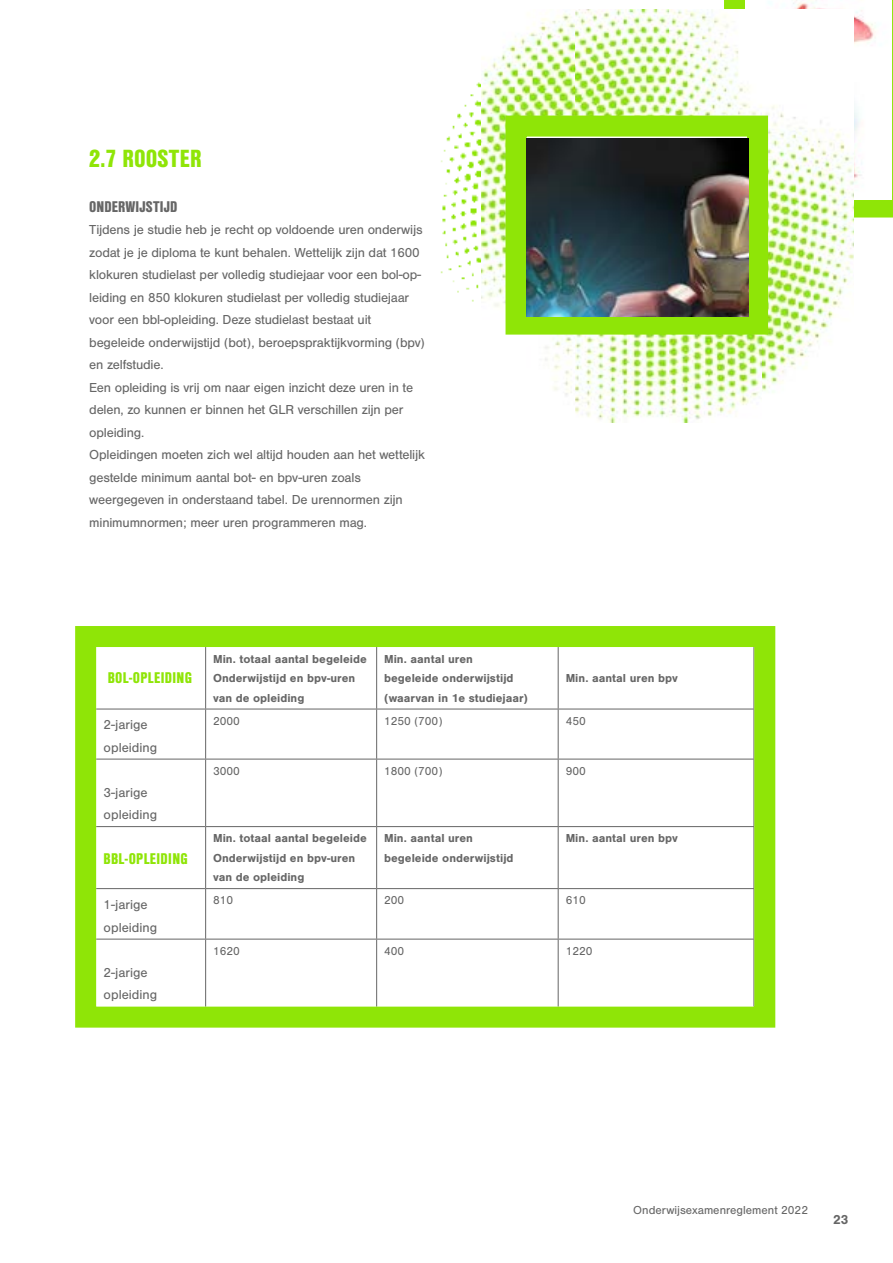
<style>
.page{position:relative;width:893px;height:1263px;background:#fff}
.page>*{position:absolute;margin:0;border:0;box-sizing:border-box;transform-origin:0 0}
.t1{font:900 24px "Nimbus San Con L";letter-spacing:.005em;color:#8fe507}
.t2{font:900 15px "Nimbus San Con L";letter-spacing:.02em;color:#8fe507}
.t3{font:900 15px "Nimbus San Con L";letter-spacing:.005em;color:#666}
.t4{font:13.5px/22.5px "Nimbus San";letter-spacing:-.015em;color:#666}
.t5{font:700 13.5px "Nimbus San";color:#666}
.t6{font:700 12px/19.5px "Nimbus San";color:#666}
.t7{font:12px "Nimbus San";color:#666}
</style>
<div class="page">
<svg style="left:75px;top:626px;width:701px;height:402px"></svg>
<svg style="left:724px;top:0;width:169px;height:223px"></svg>
<img style="left:745px;top:0;width:147px;height:199px">
<img style="left:440px;top:10px;width:413px;height:412px">
<svg style="left:495px;top:105px;width:283px;height:240px;background:#aeea4d"></svg>
<img style="left:526px;top:138px;width:223px;height:179px">
<h1 class="t1" style="left:89px;top:140px;width:114px">2.7 ROOSTER</h1>
<p class="t3" style="left:89px;top:195px;width:90px">ONDERWIJSTIJD</p>
<p class="t4" style="left:89px;top:218px;width:337px">Tijdens je studie heb je recht op voldoende uren onderwijs zodat je je diploma te kunt behalen. Wettelijk zijn dat 1600 klokuren studielast per volledig studiejaar voor een bol-op&shy;leiding en 850 klokuren studielast per volledig studiejaar voor een bbl-opleiding. Deze studielast bestaat uit begeleide onderwijstijd (bot), beroepspraktijkvorming (bpv) en zelfstudie.<br>Een opleiding is vrij om naar eigen inzicht deze uren in te delen, zo kunnen er binnen het GLR verschillen zijn per opleiding.<br>Opleidingen moeten zich wel altijd houden aan het wettelijk gestelde minimum aantal bot- en bpv-uren zoals weergegeven in onderstaand tabel. De urennormen zijn minimumnormen; meer uren programmeren mag.</p>
<p class="t2" style="left:108px;top:667px;width:86px">BOL-OPLEIDING</p>
<p class="t6" style="left:213px;top:649px;width:155px">Min. totaal aantal begeleide<br>Onderwijstijd en bpv-uren van de opleiding</p>
<p class="t6" style="left:384px;top:649px;width:145px">Min. aantal uren begeleide onderwijstijd (waarvan in 1e studiejaar)</p>
<p class="t6" style="left:566px;top:668px;width:114px">Min. aantal uren bpv</p>
<p class="t4" style="left:104px;top:713px;width:55px">2-jarige opleiding</p>
<p class="t7" style="left:213px;top:714px;width:28px">2000</p>
<p class="t7" style="left:384px;top:714px;width:60px">1250 (700)</p>
<p class="t7" style="left:566px;top:714px;width:22px">450</p>
<p class="t4" style="left:104px;top:781px;width:55px">3-jarige opleiding</p>
<p class="t7" style="left:213px;top:764px;width:28px">3000</p>
<p class="t7" style="left:384px;top:764px;width:60px">1800 (700)</p>
<p class="t7" style="left:566px;top:764px;width:22px">900</p>
<p class="t2" style="left:104px;top:847px;width:86px">BBL-OPLEIDING</p>
<p class="t6" style="left:213px;top:828px;width:155px">Min. totaal aantal begeleide<br>Onderwijstijd en bpv-uren van de opleiding</p>
<p class="t6" style="left:384px;top:828px;width:131px">Min. aantal uren begeleide onderwijstijd</p>
<p class="t6" style="left:566px;top:828px;width:114px">Min. aantal uren bpv</p>
<p class="t4" style="left:104px;top:893px;width:55px">1-jarige opleiding</p>
<p class="t7" style="left:213px;top:893px;width:22px">810</p>
<p class="t7" style="left:384px;top:893px;width:22px">200</p>
<p class="t7" style="left:566px;top:893px;width:22px">610</p>
<p class="t4" style="left:104px;top:961px;width:55px">2-jarige opleiding</p>
<p class="t7" style="left:213px;top:944px;width:28px">1620</p>
<p class="t7" style="left:384px;top:944px;width:22px">400</p>
<p class="t7" style="left:566px;top:944px;width:28px">1220</p>
<p class="t7" style="left:633px;top:1203px;width:176px">Onderwijsexamenreglement 2022</p>
<p class="t5" style="left:833px;top:1212px;width:17px">23</p>
</div>
